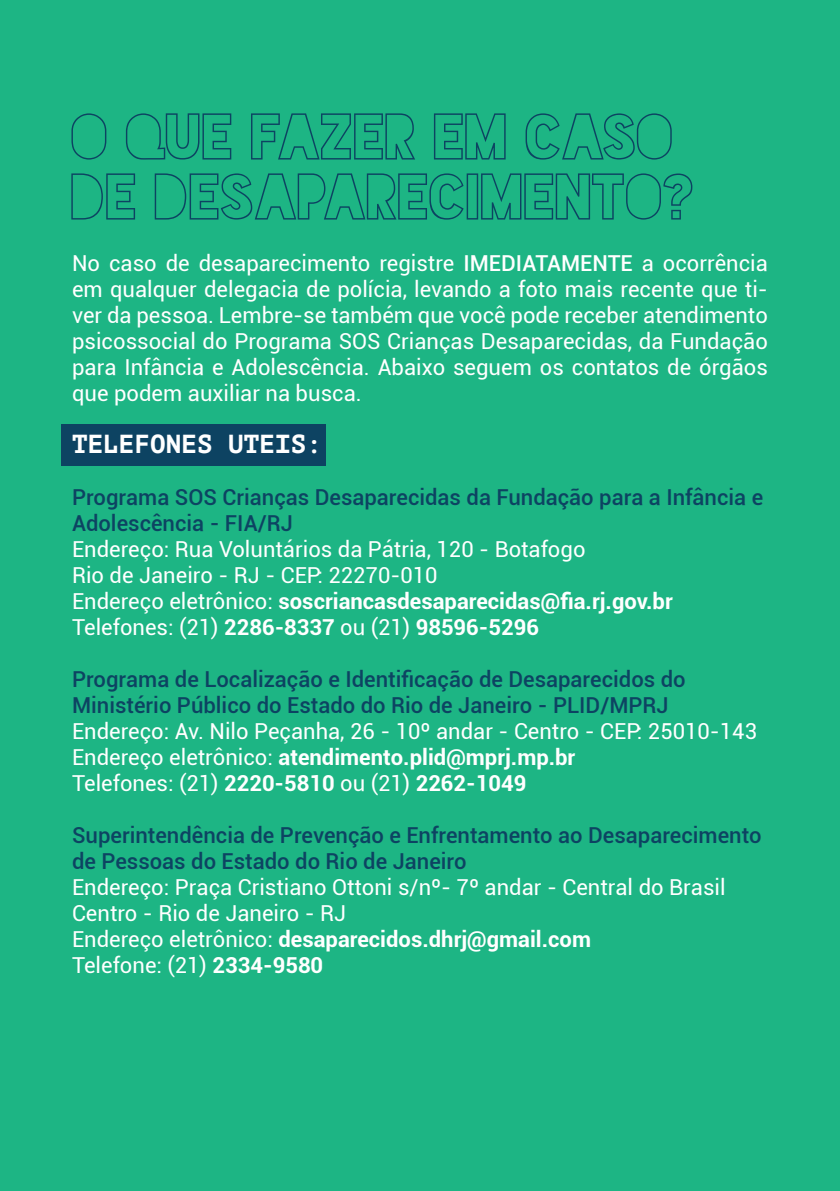
<style>
.page{position:relative;width:840px;height:1191px;background:#fff}
.page>*{position:absolute;margin:0;border:0;box-sizing:border-box;transform-origin:0 0}
.t1{font:60px/60px "Blackout Sunrise";color:#0d4362}
.t2{font:700 26px "PT Mono";color:#fff}
.t3{font:22px/26px "Roboto";color:#fff}
.t4{font:500 22px/26px "Roboto";color:#0d4362}
.s1{font-weight:500}
.s2{font-weight:700}
</style>
<div class="page">
<div style="left:0;top:0;width:839px;height:1191px;background:#1db584"></div>
<div style="left:61px;top:424px;width:264px;height:41px;background:#0d4362"></div>
<h1 class="t1" style="left:72px;top:109px;width:623px">O QUE FAZER EM CASO<br>DE DESAPARECIMENTO?</h1>
<p class="t3" style="left:72px;top:249px;width:697px;text-align:justify">No caso de desaparecimento registre <span class="s1">IMEDIATAMENTE</span> a ocorrência em qualquer delegacia de polícia, levando a foto mais recente que ti&shy;ver da pessoa. Lembre-se também que você pode receber atendimento psicossocial do Programa SOS Crianças Desaparecidas, da Fundação para Infância e Adolescência. Abaixo seguem os contatos de órgãos que podem auxiliar na busca.</p>
<p class="t2" style="left:72px;top:428px;width:251px">TELEFONES UTEIS:</p>
<p class="t4" style="left:72px;top:483px;width:692px">Programa SOS Crianças Desaparecidas da Fundação para a Infância e<br>Adolescência - FIA/RJ</p>
<p class="t3" style="left:72px;top:535px;width:602px">Endereço: Rua Voluntários da Pátria, 120 - Botafogo<br>Rio de Janeiro - RJ - CEP: 22270-010<br>Endereço eletrônico: <span class="s2">soscriancasdesaparecidas@fia.rj.gov.br </span>Telefones: (21) <span class="s2">2286-8337</span> ou (21) <span class="s2">98596-5296</span></p>
<p class="t4" style="left:72px;top:665px;width:615px">Programa de Localização e Identificação de Desaparecidos do<br>Ministério Público do Estado do Rio de Janeiro - PLID/MPRJ</p>
<p class="t3" style="left:72px;top:717px;width:686px">Endereço: Av. Nilo Peçanha, 26 - 10º andar - Centro - CEP: 25010-143<br>Endereço eletrônico: <span class="s2">atendimento.plid@mprj.mp.br<br></span>Telefones: (21) <span class="s2">2220-5810</span> ou (21) <span class="s2">2262-1049</span></p>
<p class="t4" style="left:72px;top:821px;width:690px">Superintendência de Prevenção e Enfrentamento ao Desaparecimento de Pessoas do Estado do Rio de Janeiro</p>
<p class="t3" style="left:72px;top:873px;width:654px">Endereço: Praça Cristiano Ottoni s/nº- 7º andar - Central do Brasil Centro - Rio de Janeiro - RJ<br>Endereço eletrônico: <span class="s2">desaparecidos.dhrj@gmail.com<br></span>Telefone: (21) <span class="s2">2334-9580</span></p>
</div>
